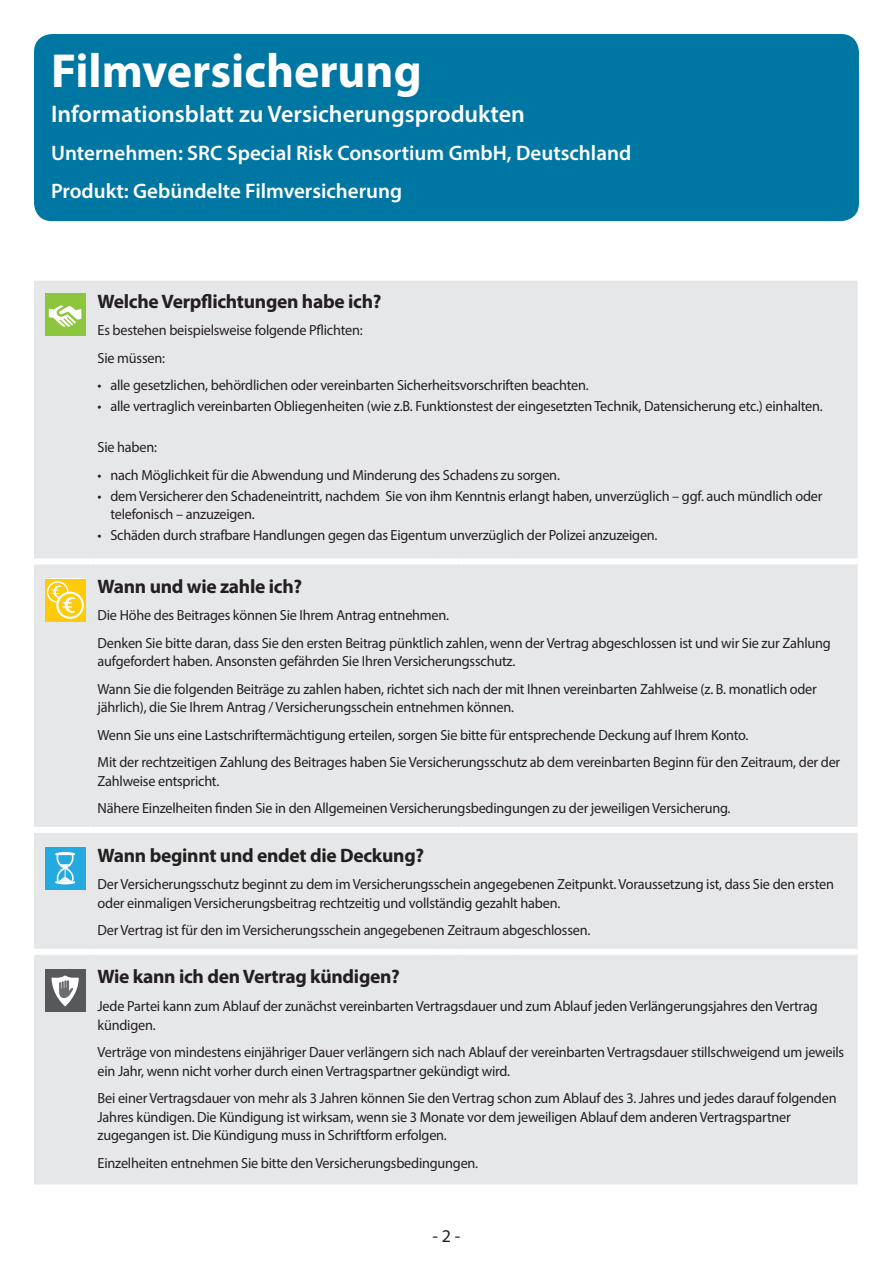
<style>
.page{position:relative;width:893px;height:1263px;background:#fff}
.page>*{position:absolute;margin:0;border:0;box-sizing:border-box;transform-origin:0 0}
.Form_title{font:700 48px "Myriad Pro";color:#fff}
.Form_sub_title{font:600 24px "Myriad Pro";color:#fff}
.Company_Product_head{font:600 21px "Myriad Pro";color:#fff}
.Cover_subhead{font:700 19.5px "Myriad Pro";letter-spacing:-.015em;color:#231f20}
.t1{font:18px "Myriad Pro";color:#231f20}
.Box_Text{font:14.7px/18.8px "Myriad Pro";letter-spacing:-.015em;color:#231f20}
.Main_obligations_bul{font:14.7px/18.8px "Myriad Pro";letter-spacing:-.015em;color:#231f20}
</style>
<div class="page">
<div style="left:34px;top:34px;width:825px;height:187px;background:#0076a3;border-radius:18px"></div>
<div style="left:34px;top:281px;width:824px;height:903px;background:#e6e7e9"></div>
<div style="left:93px;top:558px;width:340px;height:6px;background:#fff"></div>
<div style="left:433px;top:558px;width:26px;height:6px;background:#fff"></div>
<div style="left:459px;top:558px;width:59px;height:6px;background:#fff"></div>
<div style="left:518px;top:558px;width:340px;height:6px;background:#fff"></div>
<div style="left:93px;top:827px;width:340px;height:6px;background:#fff"></div>
<div style="left:433px;top:827px;width:26px;height:6px;background:#fff"></div>
<div style="left:459px;top:827px;width:59px;height:6px;background:#fff"></div>
<div style="left:518px;top:827px;width:340px;height:6px;background:#fff"></div>
<div style="left:93px;top:949px;width:340px;height:6px;background:#fff"></div>
<div style="left:433px;top:949px;width:26px;height:6px;background:#fff"></div>
<div style="left:459px;top:949px;width:59px;height:6px;background:#fff"></div>
<div style="left:518px;top:949px;width:340px;height:6px;background:#fff"></div>
<div style="left:34px;top:558px;width:59px;height:6px;background:#fff"></div>
<div style="left:34px;top:827px;width:59px;height:6px;background:#fff"></div>
<div style="left:34px;top:949px;width:59px;height:6px;background:#fff"></div>
<div style="left:45px;top:293px;width:41px;height:43px;background:#8bc63e"></div>
<svg style="left:49px;top:305px;width:33px;height:22px"></svg>
<div style="left:45px;top:578px;width:41px;height:43px;background:#fff"></div>
<div style="left:45px;top:579px;width:41px;height:42px;background:#feca0a"></div>
<div style="left:47px;top:581px;width:22px;height:22px;border:2px solid #fff;border-radius:50%"></div>
<svg style="left:57px;top:593px;width:26px;height:25px"></svg>
<div style="left:56px;top:592px;width:28px;height:27px;border:2px solid #fff;border-radius:50%"></div>
<svg style="left:51px;top:584px;width:25px;height:30px"></svg>
<div style="left:45px;top:847px;width:41px;height:42px;background:#24aae1"></div>
<svg style="left:55px;top:852px;width:20px;height:32px"></svg>
<div style="left:45px;top:969px;width:41px;height:42px;background:#57585a"></div>
<svg style="left:52px;top:975px;width:27px;height:31px"></svg>
<p class="Form_title" style="left:51px;top:40px;width:372px">Filmversicherung</p>
<p class="Form_sub_title" style="left:51px;top:99px;width:475px">Informationsblatt zu Versicherungsprodukten</p>
<p class="Company_Product_head" style="left:51px;top:140px;width:582px">Unternehmen: SRC Special Risk Consortium GmbH, Deutschland</p>
<p class="Company_Product_head" style="left:51px;top:178px;width:353px">Produkt: Gebündelte Filmversicherung</p>
<p class="Cover_subhead" style="left:98px;top:289px;width:285px">Welche Verpflichtungen habe ich?</p>
<p class="Box_Text" style="left:98px;top:321px;width:267px">Es bestehen beispielsweise folgende Pflichten:</p>
<p class="Box_Text" style="left:98px;top:348px;width:69px">Sie müssen:</p>
<p class="Main_obligations_bul" style="left:98px;top:375px;width:493px">• alle gesetzlichen, behördlichen oder vereinbarten Sicherheitsvorschriften beachten.</p>
<p class="Main_obligations_bul" style="left:98px;top:396px;width:727px">• alle vertraglich vereinbarten Obliegenheiten (wie z.B. Funktionstest der eingesetzten Technik, Datensicherung etc.) einhalten.</p>
<p class="Box_Text" style="left:98px;top:438px;width:61px">Sie haben:</p>
<p class="Main_obligations_bul" style="left:98px;top:465px;width:464px">• nach Möglichkeit für die Abwendung und Minderung des Schadens zu sorgen.</p>
<p class="Main_obligations_bul" style="left:110px;top:486px;width:714px;text-indent:-13px">• dem Versicherer den Schadeneintritt, nachdem Sie von ihm Kenntnis erlangt haben, unverzüglich – ggf. auch mündlich oder telefonisch – anzuzeigen.</p>
<p class="Main_obligations_bul" style="left:98px;top:526px;width:561px">• Schäden durch strafbare Handlungen gegen das Eigentum unverzüglich der Polizei anzuzeigen.</p>
<p class="Cover_subhead" style="left:98px;top:574px;width:206px">Wann und wie zahle ich?</p>
<p class="Box_Text" style="left:98px;top:606px;width:353px">Die Höhe des Beitrages können Sie Ihrem Antrag entnehmen.</p>
<p class="Box_Text" style="left:98px;top:633px;width:735px">Denken Sie bitte daran, dass Sie den ersten Beitrag pünktlich zahlen, wenn der Vertrag abgeschlossen ist und wir Sie zur Zahlung aufgefordert haben. Ansonsten gefährden Sie Ihren Versicherungsschutz.</p>
<p class="Box_Text" style="left:98px;top:679px;width:721px">Wann Sie die folgenden Beiträge zu zahlen haben, richtet sich nach der mit Ihnen vereinbarten Zahlweise (z. B. monatlich oder jährlich), die Sie Ihrem Antrag / Versicherungsschein entnehmen können.</p>
<p class="Box_Text" style="left:98px;top:725px;width:652px">Wenn Sie uns eine Lastschriftermächtigung erteilen, sorgen Sie bitte für entsprechende Deckung auf Ihrem Konto.</p>
<p class="Box_Text" style="left:98px;top:752px;width:744px">Mit der rechtzeitigen Zahlung des Beitrages haben Sie Versicherungsschutz ab dem vereinbarten Beginn für den Zeitraum, der der<br>Zahlweise entspricht.</p>
<p class="Box_Text" style="left:98px;top:798px;width:634px">Nähere Einzelheiten finden Sie in den Allgemeinen Versicherungsbedingungen zu der jeweiligen Versicherung.</p>
<p class="Cover_subhead" style="left:98px;top:842px;width:328px">Wann beginnt und endet die Deckung?</p>
<p class="Box_Text" style="left:98px;top:874px;width:738px">Der Versicherungsschutz beginnt zu dem im Versicherungsschein angegebenen Zeitpunkt. Voraussetzung ist, dass Sie den ersten oder einmaligen Versicherungsbeitrag rechtzeitig und vollständig gezahlt haben.</p>
<p class="Box_Text" style="left:98px;top:920px;width:494px">Der Vertrag ist für den im Versicherungsschein angegebenen Zeitraum abgeschlossen.</p>
<p class="Cover_subhead" style="left:98px;top:964px;width:304px">Wie kann ich den Vertrag kündigen?</p>
<p class="Box_Text" style="left:98px;top:996px;width:721px">Jede Partei kann zum Ablauf der zunächst vereinbarten Vertragsdauer und zum Ablauf jeden Verlängerungsjahres den Vertrag kündigen.</p>
<p class="Box_Text" style="left:98px;top:1042px;width:748px">Verträge von mindestens einjähriger Dauer verlängern sich nach Ablauf der vereinbarten Vertragsdauer stillschweigend um jeweils ein Jahr, wenn nicht vorher durch einen Vertragspartner gekündigt wird.</p>
<p class="Box_Text" style="left:98px;top:1088px;width:740px">Bei einer Vertragsdauer von mehr als 3 Jahren können Sie den Vertrag schon zum Ablauf des 3. Jahres und jedes darauf folgenden<br>Jahres kündigen. Die Kündigung ist wirksam, wenn sie 3 Monate vor dem jeweiligen Ablauf dem anderen Vertragspartner zugegangen ist. Die Kündigung muss in Schriftform erfolgen.</p>
<p class="Box_Text" style="left:98px;top:1153px;width:382px">Einzelheiten entnehmen Sie bitte den Versicherungsbedingungen.</p>
<p class="t1" style="left:432px;top:1225px;width:28px">- 2 -</p>
</div>
